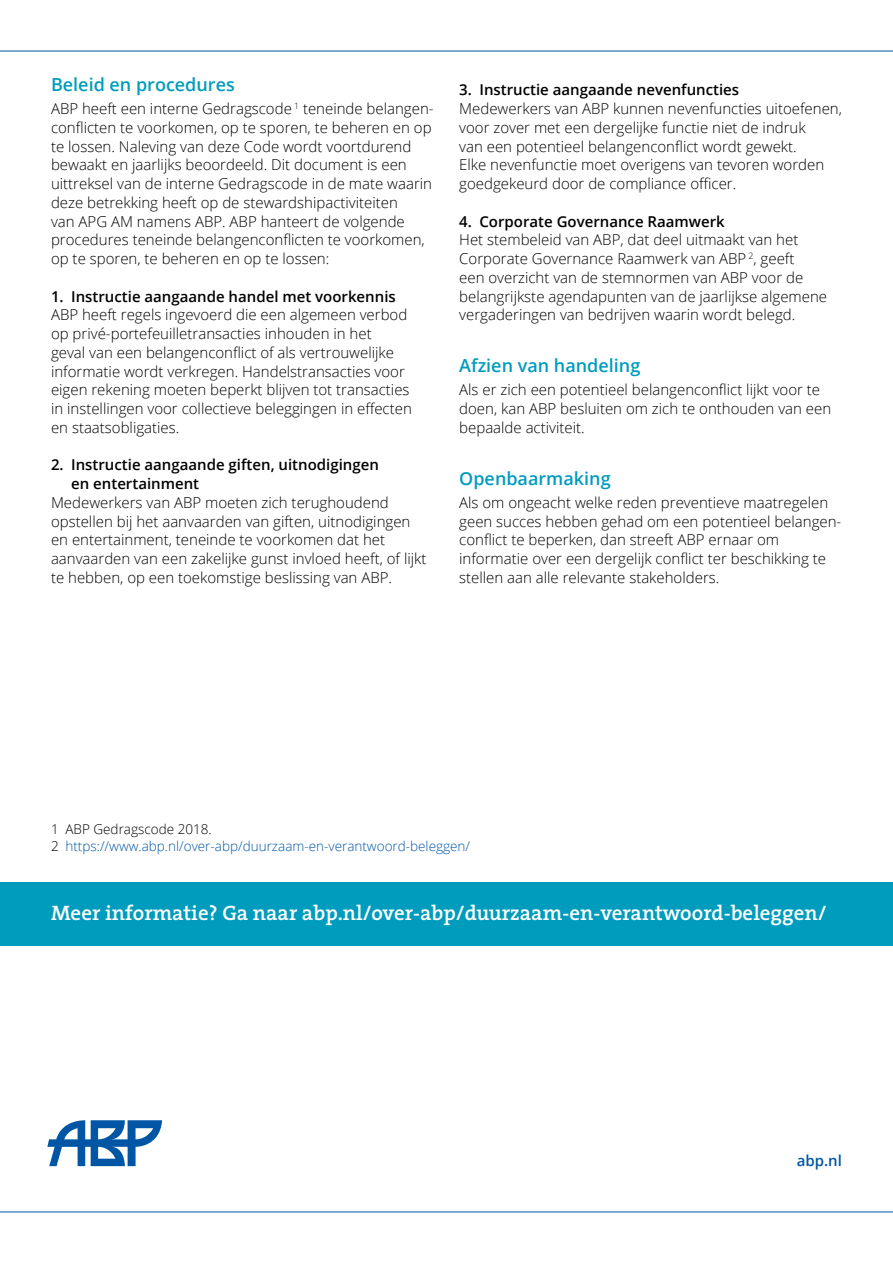
<style>
.page{position:relative;width:893px;height:1263px;background:#fff}
.page>*{position:absolute;margin:0;border:0;box-sizing:border-box;transform-origin:0 0}
.Onderdeel{font:600 21px "The Serif";color:#fff}
.Kopje{font:600 18px "Open Sans";color:#009cbd}
.Bodytekst{font:300 15px/18.8px "Open Sans";color:#000}
.Bodykopje{font:600 15px/18.8px "Open Sans";color:#000}
.t1{font:600 15px "Open Sans";color:#0056a4}
.Bodytekst-2{font:300 13.5px "Open Sans";color:#0056a4}
.Footnote{font:300 13.5px "Open Sans";color:#000}
.s1{color:#000}
</style>
<div class="page">
<svg style="left:47px;top:1120px;width:116px;height:47px"></svg>
<hr style="left:0;top:1211px;width:893px;height:1px;background:#0056a4">
<hr style="left:0;top:51px;width:893px;height:1px;background:#0056a4">
<div style="left:0;top:882px;width:893px;height:64px;background:#009cbd"></div>
<p class="Kopje" style="left:51px;top:72px;width:185px">Beleid en procedures</p>
<p class="Bodytekst" style="left:51px;top:99px;width:384px">ABP heeft een interne Gedragscode <sup>1</sup> teneinde belangen&shy;conflicten te voorkomen, op te sporen, te beheren en op te lossen. Naleving van deze Code wordt voortdurend bewaakt en jaarlijks beoordeeld. Dit document is een uittreksel van de interne Gedragscode in de mate waarin deze betrekking heeft op de stewardshipactiviteiten<br>van APG AM namens ABP. ABP hanteert de volgende procedures teneinde belangenconflicten te voorkomen, op te sporen, te beheren en op te lossen:</p>
<p class="Bodykopje" style="left:51px;top:286px;width:346px">1. Instructie aangaande handel met voorkennis</p>
<p class="Bodytekst" style="left:51px;top:305px;width:362px">ABP heeft regels ingevoerd die een algemeen verbod op privé-portefeuilletransacties inhouden in het<br>geval van een belangenconflict of als vertrouwelijke informatie wordt verkregen. Handelstransacties voor eigen rekening moeten beperkt blijven tot transacties in instellingen voor collectieve beleggingen in effecten en staatsobligaties.</p>
<p class="Bodykopje" style="left:71px;top:455px;width:309px;text-indent:-20px">2. Instructie aangaande giften, uitnodigingen en entertainment</p>
<p class="Bodytekst" style="left:51px;top:493px;width:377px">Medewerkers van ABP moeten zich terughoudend opstellen bij het aanvaarden van giften, uitnodigingen en entertainment, teneinde te voorkomen dat het aanvaarden van een zakelijke gunst invloed heeft, of lijkt te hebben, op een toekomstige beslissing van ABP.</p>
<p class="Bodykopje" style="left:459px;top:80px;width:281px">3. Instructie aangaande nevenfuncties</p>
<p class="Bodytekst" style="left:459px;top:99px;width:384px">Medewerkers van ABP kunnen nevenfuncties uitoefenen, voor zover met een dergelijke functie niet de indruk<br>van een potentieel belangenconflict wordt gewekt.<br>Elke nevenfunctie moet overigens van tevoren worden goedgekeurd door de compliance officer.</p>
<p class="Bodykopje" style="left:459px;top:211px;width:267px">4. Corporate Governance Raamwerk</p>
<p class="Bodytekst" style="left:459px;top:230px;width:369px">Het stembeleid van ABP, dat deel uitmaakt van het Corporate Governance Raamwerk van ABP <sup>2</sup>, geeft<br>een overzicht van de stemnormen van ABP voor de belangrijkste agendapunten van de jaarlijkse algemene vergaderingen van bedrijven waarin wordt belegd.</p>
<p class="Kopje" style="left:459px;top:353px;width:183px">Afzien van handeling</p>
<p class="Bodytekst" style="left:459px;top:380px;width:374px">Als er zich een potentieel belangenconflict lijkt voor te doen, kan ABP besluiten om zich te onthouden van een bepaalde activiteit.</p>
<p class="Kopje" style="left:459px;top:466px;width:153px">Openbaarmaking</p>
<p class="Bodytekst" style="left:459px;top:493px;width:382px">Als om ongeacht welke reden preventieve maatregelen geen succes hebben gehad om een potentieel belangen&shy;conflict te beperken, dan streeft ABP ernaar om informatie over een dergelijk conflict ter beschikking te stellen aan alle relevante stakeholders.</p>
<p class="Footnote" style="left:51px;top:819px;width:162px">1 ABP Gedragscode 2018.</p>
<p class="Bodytekst-2" style="left:51px;top:836px;width:421px"><span class="s1">2</span> https://www.abp.nl/over-abp/duurzaam-en-verantwoord-beleggen/</p>
<p class="Onderdeel" style="left:51px;top:896px;width:777px">Meer informatie? Ga naar abp.nl/over-abp/duurzaam-en-verantwoord-beleggen/</p>
<p class="t1" style="left:797px;top:1150px;width:47px">abp.nl</p>
</div>
